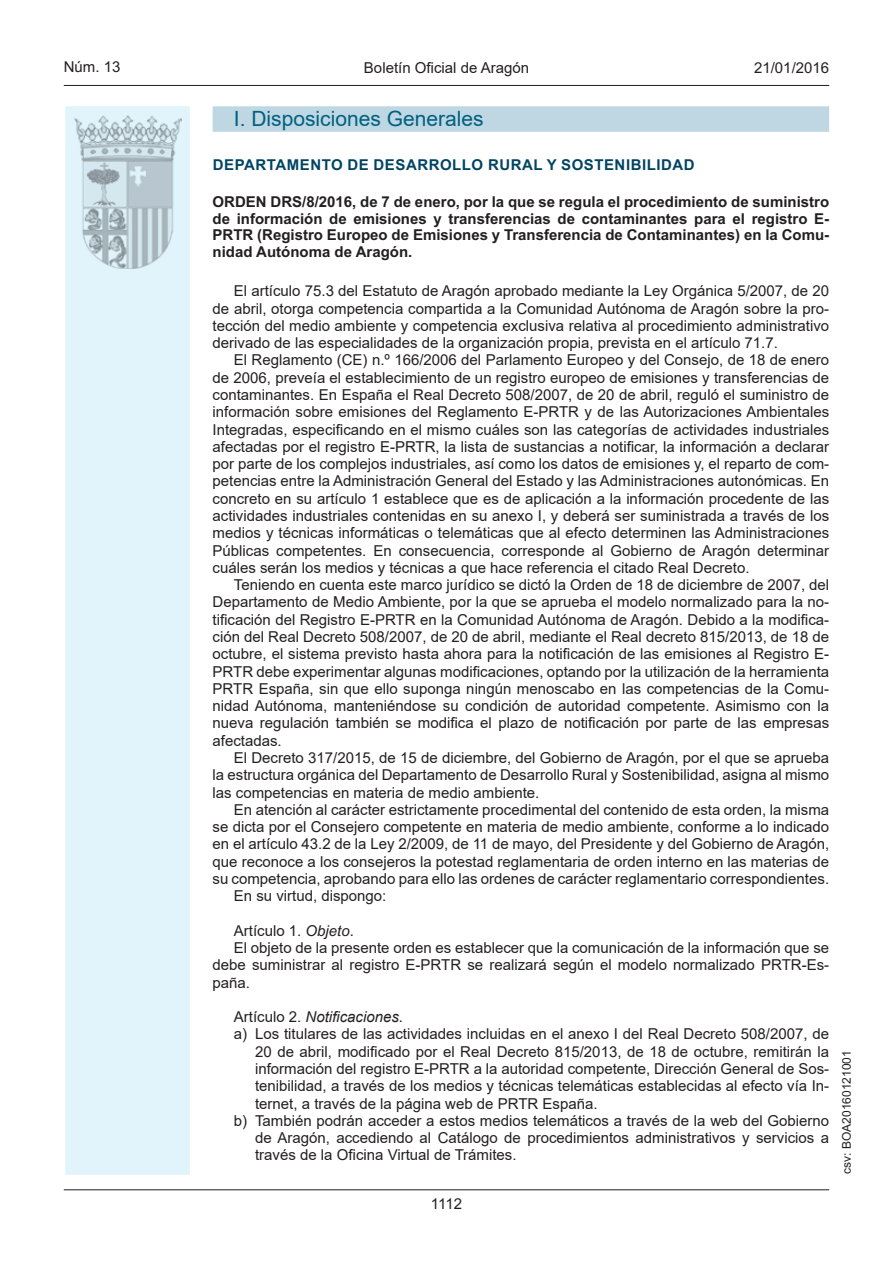
<style>
.page{position:relative;width:893px;height:1263px;background:#fff}
.page>*{position:absolute;margin:0;border:0;box-sizing:border-box;transform-origin:0 0}
.t1{font:21px "Arial MT2";color:#006180}
.t2{font:15px/17.2px "Arial MT2";color:#231f20;text-align:justify}
.t3{font:700 15px/16.5px "Arial";color:#231f20;text-align:justify}
.t4{font:700 15px "Arial";letter-spacing:.035em;color:#004462}
.t5{font:italic 15px "Arial";color:#231f20}
.t6{font:15px "Arial";color:#231f20}
.t7{font:12px "Arial";color:#231f20}
.s1{font-family:"Arial Italic MT2"}
.s2{font-family:"Arial"}
.s3{font-family:"Arial MT2";font-style:normal}
.s4{font-style:normal}
</style>
<div class="page">
<hr style="left:64px;top:85px;width:765px;height:1px;background:#231f20">
<div style="left:64px;top:105px;width:127px;height:1071px;background:#e1f4fc;border:2px solid #fff"></div>
<img style="left:75px;top:115px;width:106px;height:153px">
<hr style="left:64px;top:1189px;width:765px;height:1px;background:#231f20">
<div style="left:213px;top:106px;width:616px;height:26px;background:#bfd6e3"></div>
<p class="t6" style="left:64px;top:57px;width:58px">Núm. 13</p>
<p class="t2" style="left:364px;top:59px;width:167px">Boletín Oficial de Aragón</p>
<p class="t6" style="left:754px;top:57px;width:77px">21/01/2016</p>
<h1 class="t1" style="left:234px;top:104px;width:251px">I. Disposiciones Generales</h1>
<p class="t4" style="left:213px;top:154px;width:483px">DEPARTAMENTO DE DESARROLLO RURAL Y SOSTENIBILIDAD</p>
<p class="t3" style="left:213px;top:194px;width:618px">ORDEN DRS/8/2016, de 7 de enero, por la que se regula el procedimiento de suministro de información de emisiones y transferencias de contaminantes para el registro E-PRTR (Registro Europeo de Emisiones y Transferencia de Contaminantes) en la Comu&shy;nidad Autónoma de Aragón.</p>
<p class="t2" style="left:213px;top:282px;width:618px;text-indent:21px">El artículo 75.3 del Estatuto de Aragón aprobado mediante la Ley Orgánica 5/2007, de 20 de abril, otorga competencia compartida a la Comunidad Autónoma de Aragón sobre la pro&shy;tección del medio ambiente y competencia exclusiva relativa al procedimiento administrativo derivado de las especialidades de la organización propia, prevista en el artículo 71.7.</p>
<p class="t2" style="left:213px;top:351px;width:618px;text-indent:21px">El Reglamento (CE) n.º 166/2006 del Parlamento Europeo y del Consejo, de 18 de enero de 2006, preveía el establecimiento de un registro europeo de emisiones y transferencias de contaminantes. En España el Real Decreto 508/2007, de 20 de abril, reguló el suministro de información sobre emisiones del Reglamento E-PRTR y de las Autorizaciones Ambientales Integradas, especificando en el mismo cuáles son las categorías de actividades industriales afectadas por el registro E-PRTR, la lista de sustancias a notificar, la información a declarar por parte de los complejos industriales, así como los datos de emisiones y, el reparto de com&shy;petencias entre la Administración General del Estado y las Administraciones autonómicas. En concreto en su artículo 1 establece que es de aplicación a la información procedente de las actividades industriales contenidas en su anexo I, y deberá ser suministrada a través de los medios y técnicas informáticas o telemáticas que al efecto determinen las Administraciones Públicas competentes. En consecuencia, corresponde al Gobierno de Aragón determinar cuáles serán los medios y técnicas a que hace referencia el citado Real Decreto.</p>
<p class="t2" style="left:213px;top:576px;width:618px;text-indent:21px">Teniendo en cuenta este marco jurídico se dictó la Orden de 18 de diciembre de 2007, del Departamento de Medio Ambiente, por la que se aprueba el modelo normalizado para la no&shy;tificación del Registro E-PRTR en la Comunidad Autónoma de Aragón. Debido a la modifica&shy;ción del Real Decreto 508/2007, de 20 de abril, mediante el Real decreto 815/2013, de 18 de octubre, el sistema previsto hasta ahora para la notificación de las emisiones al Registro E-PRTR debe experimentar algunas modificaciones, optando por la utilización de la herramienta PRTR España, sin que ello suponga ningún menoscabo en las competencias de la Comu&shy;nidad Autónoma, manteniéndose su condición de autoridad competente. Asimismo con la nueva regulación también se modifica el plazo de notificación por parte de las empresas afectadas.</p>
<p class="t2" style="left:213px;top:749px;width:618px;text-indent:21px">El Decreto 317/2015, de 15 de diciembre, del Gobierno de Aragón, por el que se aprueba la estructura orgánica del Departamento de Desarrollo Rural y Sostenibilidad, asigna al mismo las competencias en materia de medio ambiente.</p>
<p class="t2" style="left:234px;top:801px;width:597px">En atención al carácter estrictamente procedimental del contenido de esta orden, la misma</p>
<p class="t2" style="left:213px;top:818px;width:618px">se dicta por el Consejero competente en materia de medio ambiente, conforme a lo indicado</p>
<p class="t2" style="left:213px;top:835px;width:618px">en el artículo 43.2 de la Ley 2/2009, de 11 de mayo, del Presidente y del Gobierno de Aragón,</p>
<p class="t2" style="left:213px;top:853px;width:618px">que reconoce a los consejeros la potestad reglamentaria de orden interno en las materias de</p>
<p class="t2" style="left:213px;top:870px;width:618px">su competencia, aprobando para ello las ordenes de carácter reglamentario correspondientes.</p>
<p class="t2" style="left:234px;top:887px;width:154px">En su virtud, dispongo:</p>
<p class="t2" style="left:234px;top:922px;width:122px">Artículo 1. <span class="s1">Objeto</span><span class="s2">.</span></p>
<p class="t2" style="left:234px;top:939px;width:597px">El objeto de la presente orden es establecer que la comunicación de la información que se</p>
<p class="t2" style="left:213px;top:956px;width:618px">debe suministrar al registro E-PRTR se realizará según el modelo normalizado PRTR-Es<span class="s2">-</span></p>
<p class="t2" style="left:213px;top:974px;width:39px">paña.</p>
<p class="t5" style="left:234px;top:1007px;width:171px"><span class="s3">Artículo 2.</span> Notificaciones<span class="s4">.</span></p>
<p class="t2" style="left:234px;top:1025px;width:597px">a) Los titulares de las actividades incluidas en el anexo I del Real Decreto 508/2007, de</p>
<p class="t2" style="left:255px;top:1043px;width:576px">20 de abril, modificado por el Real Decreto 815/2013, de 18 de octubre, remitirán la</p>
<p class="t2" style="left:255px;top:1060px;width:576px">información del registro E-PRTR a la autoridad competente, Dirección General de Sos<span class="s2">-</span></p>
<p class="t2" style="left:255px;top:1077px;width:576px">tenibilidad, a través de los medios y técnicas telemáticas establecidas al efecto vía In<span class="s2">-</span></p>
<p class="t2" style="left:255px;top:1094px;width:344px">ternet, a través de la página web de PRTR España.</p>
<p class="t2" style="left:234px;top:1112px;width:597px">b) También podrán acceder a estos medios telemáticos a través de la web del Gobierno</p>
<p class="t2" style="left:255px;top:1129px;width:576px">de Aragón, accediendo al Catálogo de procedimientos administrativos y servicios a</p>
<p class="t2" style="left:255px;top:1146px;width:263px">través de la Oficina Virtual de Trámites.</p>
<p class="t6" style="left:431px;top:1193px;width:33px">1112</p>
<p class="t7" style="left:838px;top:1174px;width:125px;rotate:-90deg">csv: BOA20160121001</p>
</div>
